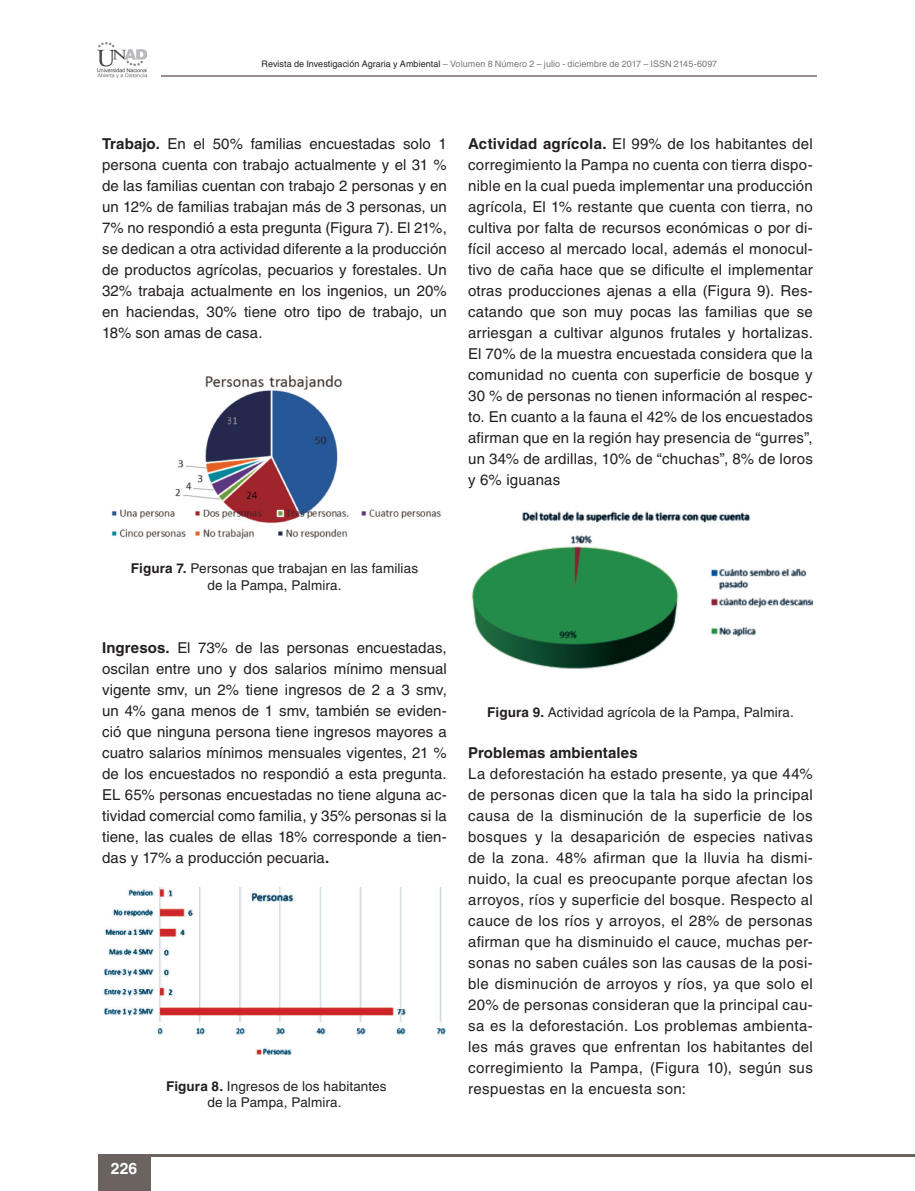
<style>
.page{position:relative;width:915px;height:1191px;background:#fff}
.page>*{position:absolute;margin:0;border:0;box-sizing:border-box;transform-origin:0 0}
.t1{font:700 15.75px "Helvetica LT Std";color:#fff}
.t2{font:15px/21px "Helvetica LT Std";letter-spacing:.01em;color:#231f20;text-align:justify}
.t3{font:700 15px "Helvetica LT Std";letter-spacing:.005em;color:#231f20}
.t4{font:13.5px/16.5px "Helvetica LT Std";letter-spacing:.01em;color:#231f20;text-align:center}
.t5{font:9px "Helvetica LT Std";letter-spacing:.005em;color:#76787b}
.s1{color:#231f20}
.s2{font-weight:700}
</style>
<div class="page">
<hr style="left:162px;top:76px;width:654px;height:1px;background:#999190">
<img style="left:98px;top:42px;width:48px;height:36px">
<div style="left:98px;top:1155px;width:52px;height:36px;background:#6b6360"></div>
<hr style="left:98px;top:1154px;width:816px;height:2px;background:#6b6360">
<img style="left:111px;top:375px;width:330px;height:164px">
<img style="left:103px;top:887px;width:343px;height:168px">
<img style="left:471px;top:511px;width:341px;height:158px">
<p class="t5" style="left:261px;top:59px;width:457px"><span class="s1">Revista de Investigación Agraria y Ambiental</span> – Volumen 8 Número 2 – julio - diciembre de 2017 – ISSN 2145-6097</p>
<p class="t2" style="left:102px;top:133px;width:346px"><span class="s2">Trabajo.</span> En el 50% familias encuestadas solo 1 persona cuenta con trabajo actualmente y el 31 % de las familias cuentan con trabajo 2 personas y en un 12% de familias trabajan más de 3 personas, un 7% no respondió a esta pregunta (Figura 7). El 21%, se dedican a otra actividad diferente a la producción de productos agrícolas, pecuarios y forestales. Un 32% trabaja actualmente en los ingenios, un 20% en haciendas, 30% tiene otro tipo de trabajo, un 18% son amas de casa.</p>
<p class="t2" style="left:468px;top:133px;width:346px"><span class="s2">Actividad agrícola.</span> El 99% de los habitantes del corregimiento la Pampa no cuenta con tierra dispo&shy;nible en la cual pueda implementar una producción agrícola, El 1% restante que cuenta con tierra, no cultiva por falta de recursos económicas o por di&shy;fícil acceso al mercado local, además el monocul&shy;tivo de caña hace que se dificulte el implementar otras producciones ajenas a ella (Figura 9). Res&shy;catando que son muy pocas las familias que se arriesgan a cultivar algunos frutales y hortalizas.<br>El 70% de la muestra encuestada considera que la comunidad no cuenta con superficie de bosque y 30 % de personas no tienen información al respec&shy;to. En cuanto a la fauna el 42% de los encuestados afirman que en la región hay presencia de “gurres”, un 34% de ardillas, 10% de “chuchas”, 8% de loros y 6% iguanas</p>
<p class="t4" style="left:131px;top:560px;width:288px"><span class="s2">Figura 7.</span> Personas que trabajan en las familias de la Pampa, Palmira.</p>
<p class="t2" style="left:102px;top:637px;width:346px"><span class="s2">Ingresos.</span> El 73% de las personas encuestadas, oscilan entre uno y dos salarios mínimo mensual vigente smv, un 2% tiene ingresos de 2 a 3 smv, un 4% gana menos de 1 smv, también se eviden&shy;ció que ninguna persona tiene ingresos mayores a cuatro salarios mínimos mensuales vigentes, 21 % de los encuestados no respondió a esta pregunta.<br>EL 65% personas encuestadas no tiene alguna ac&shy;tividad comercial como familia, y 35% personas si la tiene, las cuales de ellas 18% corresponde a tien&shy;das y 17% a producción pecuaria<span class="s2">.</span></p>
<p class="t1" style="left:111px;top:1158px;width:28px">226</p>
<p class="t4" style="left:166px;top:1077px;width:222px"><span class="s2">Figura 8.</span> Ingresos de los habitantes de la Pampa, Palmira.</p>
<p class="t4" style="left:487px;top:703px;width:308px"><span class="s2">Figura 9.</span> Actividad agrícola de la Pampa, Palmira.</p>
<p class="t3" style="left:468px;top:743px;width:171px">Problemas ambientales</p>
<p class="t2" style="left:468px;top:763px;width:346px">La deforestación ha estado presente, ya que 44% de personas dicen que la tala ha sido la principal causa de la disminución de la superficie de los bosques y la desaparición de especies nativas de la zona. 48% afirman que la lluvia ha dismi&shy;nuido, la cual es preocupante porque afectan los arroyos, ríos y superficie del bosque. Respecto al cauce de los ríos y arroyos, el 28% de personas afirman que ha disminuido el cauce, muchas per&shy;sonas no saben cuáles son las causas de la posi&shy;ble disminución de arroyos y ríos, ya que solo el 20% de personas consideran que la principal cau&shy;sa es la deforestación. Los problemas ambienta&shy;les más graves que enfrentan los habitantes del corregimiento la Pampa, (Figura 10), según sus respuestas en la encuesta son:</p>
</div>
